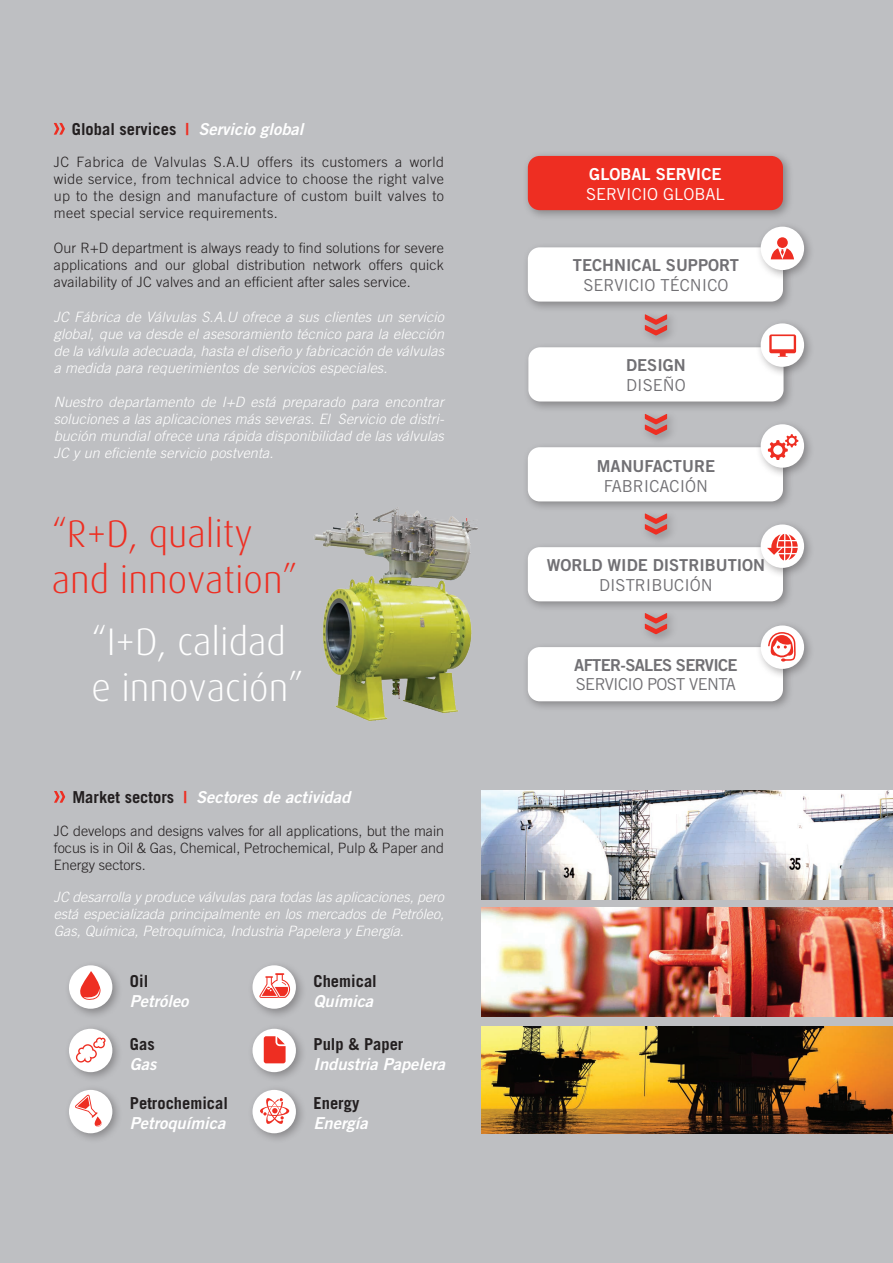
<style>
.page{position:relative;width:893px;height:1263px;background:#bebfc2}
.page>*{position:absolute;margin:0;border:0;box-sizing:border-box;transform-origin:0 0}
.t1{font:300 38.4px "Dax";color:#ee2e22}
.t2{font:300 38.4px "Dax";color:#fff}
.t3{font:italic 16.5px "Trade Gothic Bold Two";color:#fff}
.t4{font:700 16.5px "Trade Gothic";color:#231f20}
.t5{font:16.5px "Trade Gothic Bold Two";color:#717074}
.t6{font:16.5px "Trade Gothic";color:#717074}
.t7{font:16.5px "Trade Gothic Bold Two";letter-spacing:-.04em;color:#717074}
.t8{font:16.5px "Trade Gothic";letter-spacing:-.04em;color:#717074}
.t9{font:16.5px "Trade Gothic";color:#fff}
.t10{font:16.5px "Trade Gothic Bold Two";color:#fff}
.t11{font:italic 300 14.25px/17.1px "Trade Gothic";letter-spacing:.01em;color:#fff;text-align:justify}
.t12{font:300 14.25px/17.1px "Trade Gothic";letter-spacing:.01em;color:#231f20;text-align:justify}
.s1{color:#ee2e22}
.s2{font-family:"Trade Gothic Bold Two";font-weight:400;font-style:italic;color:#fff}
.s3{font-family:"Trade Gothic";font-weight:700;font-style:normal;color:#231f20}
.s4{font-family:"Trade Gothic";font-weight:700;font-style:normal;color:#ee2e22}
</style>
<div class="page">
<img style="left:482px;top:1026px;width:411px;height:108px">
<img style="left:482px;top:908px;width:411px;height:109px">
<img style="left:482px;top:790px;width:411px;height:109px">
<svg style="left:54px;top:123px;width:11px;height:12px"></svg>
<div style="left:640px;top:310px;width:38px;height:36px;background:#231f20;opacity:.35"></div>
<svg style="left:645px;top:314px;width:22px;height:21px"></svg>
<div style="left:640px;top:509px;width:38px;height:36px;background:#231f20;opacity:.35"></div>
<svg style="left:645px;top:513px;width:22px;height:22px"></svg>
<div style="left:640px;top:410px;width:38px;height:35px;background:#231f20;opacity:.35"></div>
<svg style="left:645px;top:414px;width:22px;height:21px"></svg>
<div style="left:640px;top:609px;width:38px;height:35px;background:#231f20;opacity:.35"></div>
<svg style="left:645px;top:613px;width:22px;height:21px"></svg>
<div style="left:523px;top:151px;width:271px;height:70px;background:#231f20;opacity:.35"></div>
<div style="left:528px;top:156px;width:255px;height:54px;background:#ee2e22;border-radius:12px"></div>
<div style="left:523px;top:342px;width:272px;height:71px;background:#231f20;opacity:.35"></div>
<div style="left:528px;top:347px;width:255px;height:54px;background:#fff;border-radius:12px"></div>
<div style="left:523px;top:442px;width:271px;height:71px;background:#231f20;opacity:.35"></div>
<div style="left:528px;top:447px;width:255px;height:54px;background:#fff;border-radius:12px"></div>
<div style="left:523px;top:542px;width:271px;height:71px;background:#231f20;opacity:.35"></div>
<div style="left:528px;top:547px;width:255px;height:54px;background:#fff;border-radius:12px"></div>
<div style="left:523px;top:242px;width:271px;height:71px;background:#231f20;opacity:.35"></div>
<div style="left:528px;top:247px;width:255px;height:55px;background:#fff;border-radius:12px"></div>
<div style="left:756px;top:222px;width:59px;height:59px;background:#231f20;opacity:.35"></div>
<div style="left:761px;top:227px;width:43px;height:43px;background:#fff;border-radius:50%"></div>
<svg style="left:771px;top:237px;width:23px;height:22px"></svg>
<div style="left:756px;top:420px;width:59px;height:58px;background:#231f20;opacity:.35"></div>
<div style="left:761px;top:424px;width:43px;height:44px;background:#fff;border-radius:50%"></div>
<svg style="left:768px;top:434px;width:30px;height:26px"></svg>
<div style="left:756px;top:520px;width:59px;height:59px;background:#231f20;opacity:.35"></div>
<div style="left:761px;top:524px;width:43px;height:44px;background:#fff;border-radius:50%"></div>
<svg style="left:767px;top:534px;width:31px;height:26px"></svg>
<div style="left:756px;top:319px;width:59px;height:59px;background:#231f20;opacity:.35"></div>
<div style="left:761px;top:323px;width:43px;height:44px;background:#fff;border-radius:50%"></div>
<svg style="left:769px;top:334px;width:27px;height:23px"></svg>
<div style="left:523px;top:642px;width:271px;height:71px;background:#231f20;opacity:.35"></div>
<div style="left:528px;top:647px;width:255px;height:54px;background:#fff;border-radius:12px"></div>
<div style="left:756px;top:621px;width:59px;height:59px;background:#231f20;opacity:.35"></div>
<div style="left:761px;top:625px;width:43px;height:44px;background:#fff;border-radius:50%"></div>
<svg style="left:768px;top:632px;width:28px;height:30px"></svg>
<svg style="left:54px;top:791px;width:11px;height:12px"></svg>
<div style="left:64px;top:960px;width:59px;height:59px;background:#231f20;opacity:.35"></div>
<div style="left:69px;top:965px;width:43px;height:44px;background:#fff;border-radius:50%"></div>
<svg style="left:80px;top:971px;width:21px;height:29px"></svg>
<div style="left:248px;top:960px;width:59px;height:59px;background:#231f20;opacity:.35"></div>
<div style="left:253px;top:965px;width:43px;height:44px;background:#fff;border-radius:50%"></div>
<svg style="left:259px;top:973px;width:31px;height:25px"></svg>
<div style="left:64px;top:1024px;width:59px;height:59px;background:#231f20;opacity:.35"></div>
<div style="left:69px;top:1029px;width:43px;height:43px;background:#fff;border-radius:50%"></div>
<svg style="left:76px;top:1037px;width:30px;height:25px"></svg>
<div style="left:64px;top:1085px;width:59px;height:59px;background:#231f20;opacity:.35"></div>
<div style="left:69px;top:1090px;width:43px;height:43px;background:#fff;border-radius:50%"></div>
<svg style="left:75px;top:1094px;width:27px;height:32px"></svg>
<div style="left:248px;top:1024px;width:59px;height:59px;background:#231f20;opacity:.35"></div>
<div style="left:253px;top:1029px;width:43px;height:43px;background:#fff;border-radius:50%"></div>
<svg style="left:264px;top:1036px;width:22px;height:27px"></svg>
<div style="left:248px;top:1085px;width:59px;height:59px;background:#231f20;opacity:.35"></div>
<div style="left:253px;top:1090px;width:43px;height:43px;background:#fff;border-radius:50%"></div>
<svg style="left:260px;top:1098px;width:29px;height:26px"></svg>
<img style="left:314px;top:507px;width:164px;height:214px">
<p class="t4" style="left:72px;top:119px;width:233px">Global services <span class="s1">|</span> <span class="s2">Servicio global</span></p>
<p class="t12" style="left:54px;top:153px;width:392px">JC Fabrica de Valvulas S.A.U offers its customers a world wide service, from technical advice to choose the right valve up to the design and manufacture of custom built valves to meet special service requirements.</p>
<p class="t12" style="left:54px;top:239px;width:392px">Our R+D department is always ready to find solutions for severe applications and our global distribution network offers quick availability of JC valves and an efficient after sales service.</p>
<p class="t11" style="left:54px;top:308px;width:392px">JC Fábrica de Válvulas S.A.U ofrece a sus clientes un servicio global, que va desde el asesoramiento técnico para la elección de la válvula adecuada, hasta el diseño y fabricación de válvulas a medida para requerimientos de servicios especiales.</p>
<p class="t11" style="left:54px;top:393px;width:392px">Nuestro departamento de I+D está preparado para encontrar soluciones a las aplicaciones más severas. El Servicio de distri&shy;bución mundial ofrece una rápida disponibilidad de las válvulas JC y un eficiente servicio postventa.</p>
<p class="t1" style="left:52px;top:513px;width:202px">“R+D, quality</p>
<p class="t1" style="left:52px;top:559px;width:248px">and innovation”</p>
<p class="t2" style="left:91px;top:621px;width:196px">“I+D, calidad</p>
<p class="t2" style="left:91px;top:667px;width:214px">e innovación”</p>
<p class="t3" style="left:72px;top:787px;width:279px"><span class="s3">Market sectors</span> <span class="s4">|</span> Sectores de actividad</p>
<p class="t12" style="left:54px;top:822px;width:392px">JC develops and designs valves for all applications, but the main focus is in Oil &amp; Gas, Chemical, Petrochemical, Pulp &amp; Paper and Energy sectors.</p>
<p class="t11" style="left:54px;top:888px;width:392px">JC desarrolla y produce válvulas para todas las aplicaciones, pero está especializada principalmente en los mercados de Petróleo, Gas, Química, Petroquímica, Industria Papelera y Energía.</p>
<p class="t4" style="left:130px;top:971px;width:20px">Oil</p>
<p class="t3" style="left:130px;top:990px;width:60px">Petróleo</p>
<p class="t4" style="left:130px;top:1034px;width:26px">Gas</p>
<p class="t3" style="left:130px;top:1054px;width:28px">Gas</p>
<p class="t4" style="left:130px;top:1093px;width:100px">Petrochemical</p>
<p class="t3" style="left:130px;top:1113px;width:97px">Petroquímica</p>
<p class="t4" style="left:314px;top:971px;width:65px">Chemical</p>
<p class="t3" style="left:314px;top:990px;width:61px">Química</p>
<p class="t4" style="left:314px;top:1034px;width:91px">Pulp &amp; Paper</p>
<p class="t3" style="left:314px;top:1054px;width:133px">Industria Papelera</p>
<p class="t4" style="left:314px;top:1093px;width:47px">Energy</p>
<p class="t3" style="left:314px;top:1113px;width:56px">Energía</p>
<p class="t10" style="left:589px;top:164px;width:134px">GLOBAL SERVICE</p>
<p class="t9" style="left:586px;top:184px;width:140px">SERVICIO GLOBAL</p>
<p class="t5" style="left:573px;top:255px;width:168px">TECHNICAL SUPPORT</p>
<p class="t6" style="left:583px;top:275px;width:146px">SERVICIO TÉCNICO</p>
<p class="t5" style="left:626px;top:355px;width:61px">DESIGN</p>
<p class="t6" style="left:626px;top:375px;width:61px">DISEÑO</p>
<p class="t5" style="left:597px;top:456px;width:120px">MANUFACTURE</p>
<p class="t6" style="left:604px;top:476px;width:106px">FABRICACIÓN</p>
<p class="t5" style="left:547px;top:555px;width:220px">WORLD WIDE DISTRIBUTION</p>
<p class="t6" style="left:599px;top:575px;width:115px">DISTRIBUCIÓN</p>
<p class="t7" style="left:574px;top:654px;width:165px">AFTER-SALES SERVICE</p>
<p class="t8" style="left:576px;top:674px;width:162px">SERVICIO POST VENTA</p>
</div>
